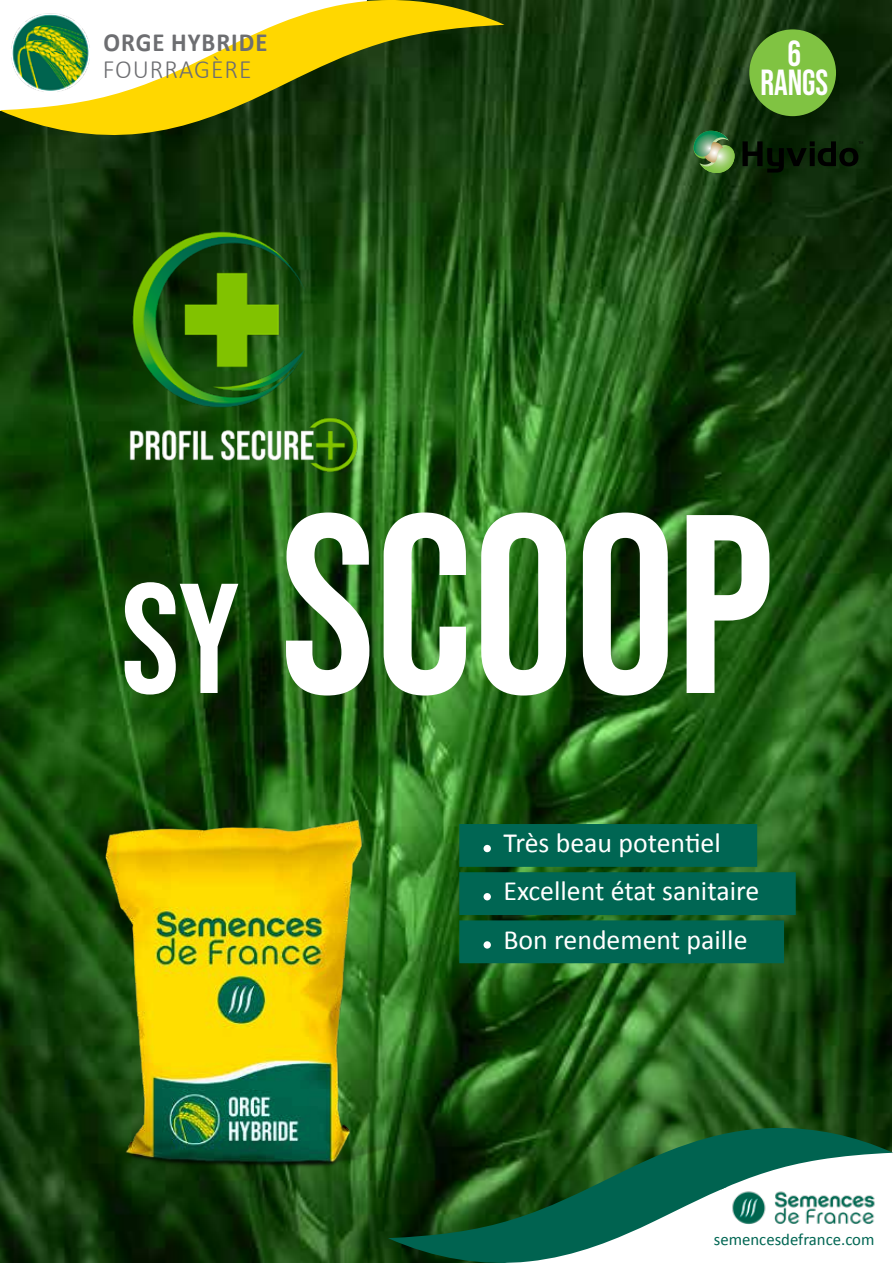
<style>
.page{position:relative;width:893px;height:1263px;background:#fff}
.page>*{position:absolute;margin:0;border:0;box-sizing:border-box;transform-origin:0 0}
.t1{font:254.1px "Bebas Neue";color:#fff}
.t2{font:36.15px/28.5px "Bebas Neue";color:#fff;text-align:center;scale:.94 1}
.t3{font:27.9px/48.2px "Calibri";color:#fff}
.t4{font:300 26.4px "Calibri";letter-spacing:.04em;color:#6d6e71;scale:.96 1}
.t5{font:700 26.25px "Calibri";letter-spacing:.04em;color:#6d6e71;scale:.94 1}
.t6{font:16.8px "Calibri";color:#006653}
.s1{font-size:156px}
</style>
<div class="page">
<img style="left:0;top:0;width:892px;height:1263px">
<div style="left:459px;top:824px;width:298px;height:43px;background:#006653"></div>
<div style="left:459px;top:872px;width:337px;height:43px;background:#006653"></div>
<div style="left:459px;top:920px;width:325px;height:43px;background:#006653"></div>
<img style="left:0;top:752px;width:522px;height:480px">
<img style="left:85px;top:201px;width:303px;height:301px">
<img style="left:0;top:1185px;width:31px;height:78px">
<svg style="left:388px;top:1128px;width:505px;height:135px"></svg>
<svg style="left:721px;top:1187px;width:6px;height:2px"></svg>
<svg style="left:693px;top:131px;width:42px;height:42px;background:#67955b"></svg>
<svg style="left:742px;top:141px;width:121px;height:32px;background:#081b05"></svg>
<div style="left:749px;top:29px;width:87px;height:87px;background:#80c342;border-radius:50%"></div>
<svg style="left:0;top:0;width:504px;height:139px"></svg>
<p class="t5" style="left:103px;top:26px;width:176px">ORGE HYBRIDE</p>
<p class="t4" style="left:103px;top:53px;width:157px">FOURRAGÈRE</p>
<p class="t2" style="left:760px;top:39px;width:74px">6<br>RANGS</p>
<h1 class="t1" style="left:121px;top:461px;width:655px"><span class="s1">SY</span> SCOOP</h1>
<p class="t3" style="left:503px;top:819px;width:257px">Très beau potentiel<br>Excellent état sanitaire<br>Bon rendement paille</p>
<p class="t6" style="left:714px;top:1228px;width:162px">semencesdefrance.com</p>
</div>
